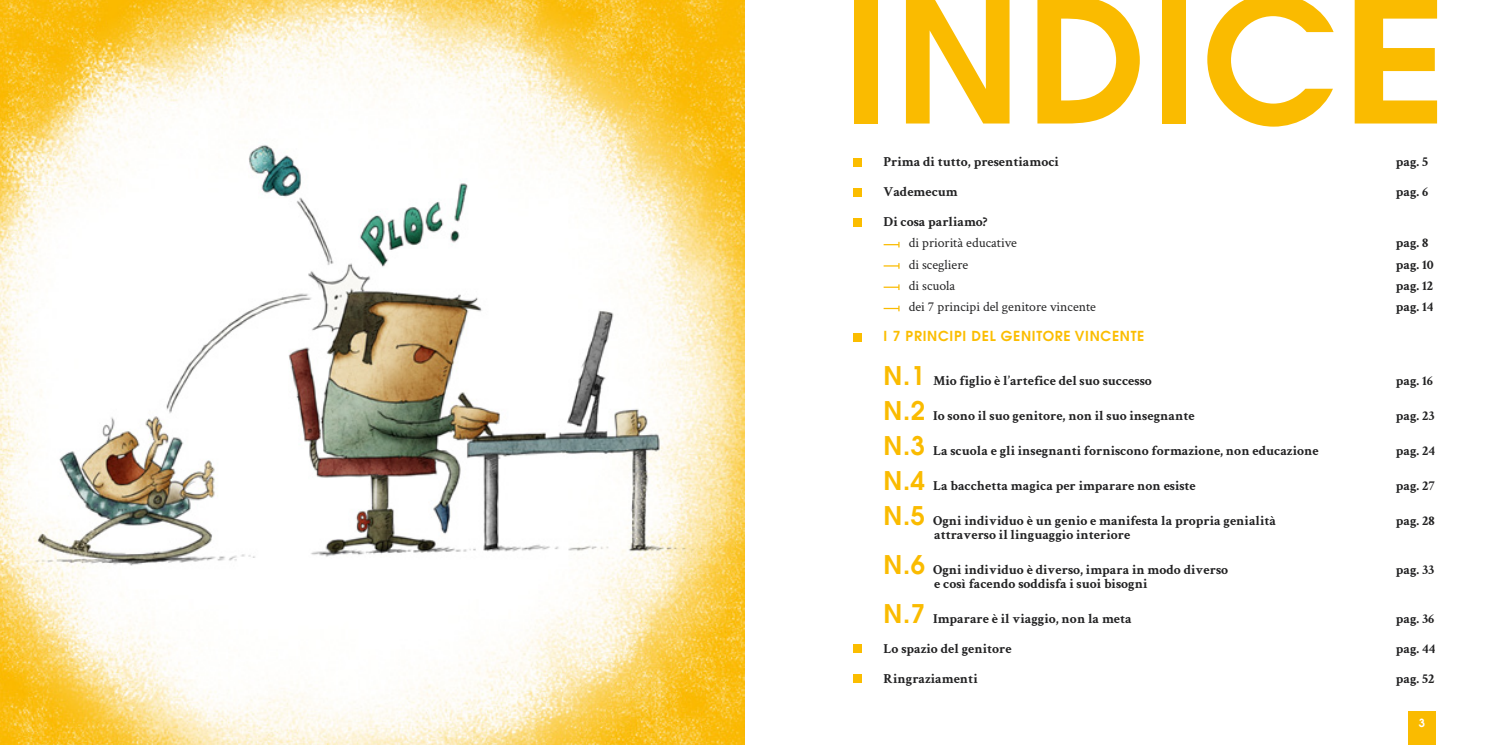
<style>
.page{position:relative;width:1489px;height:745px;background:#fff}
.page>*{position:absolute;margin:0;border:0;box-sizing:border-box;transform-origin:0 0}
.t1{font:600 172.88px "Avant Garde";letter-spacing:.02em;color:#fabb00}
.t2{font:700 13.75px/30px "Crimson Text";color:#222223}
.t3{font:13.75px/21.2px "Crimson Text";color:#222223}
.t4{font:600 13.75px "Avant Garde";letter-spacing:.05em;color:#fbbd00}
.t5{font:600 11.25px "Avant Garde";color:#fff}
.s1{font-family:"Avant Garde";font-weight:600;font-size:25.62px;color:#fabb00}
</style>
<div class="page">
<div style="left:1407px;top:710px;width:28px;height:34px;background:#fabb00"></div>
<div style="left:853px;top:158px;width:8px;height:8px;background:#fbbd00"></div>
<div style="left:853px;top:188px;width:8px;height:8px;background:#fbbd00"></div>
<div style="left:853px;top:218px;width:8px;height:8px;background:#fbbd00"></div>
<svg style="left:883px;top:242px;width:16px;height:5px"></svg>
<svg style="left:883px;top:263px;width:16px;height:5px"></svg>
<svg style="left:883px;top:284px;width:16px;height:6px"></svg>
<svg style="left:883px;top:305px;width:16px;height:6px"></svg>
<div style="left:853px;top:333px;width:8px;height:8px;background:#fbbd00"></div>
<div style="left:853px;top:644px;width:8px;height:8px;background:#fbbd00"></div>
<div style="left:853px;top:674px;width:8px;height:8px;background:#fbbd00"></div>
<img style="left:0;top:0;width:744px;height:744px">
<h1 class="t1" style="left:842px;top:-54px;width:607px">INDICE</h1>
<p class="t2" style="left:883px;top:146px;width:177px">Prima di tutto, presentiamoci<br>Vademecum<br>Di cosa parliamo?</p>
<p class="t3" style="left:908px;top:232px;width:189px">di priorità educative<br>di scegliere<br>di scuola<br>dei 7 principi del genitore vincente</p>
<p class="t4" style="left:883px;top:327px;width:262px">I 7 PRINCIPI DEL GENITORE VINCENTE</p>
<p class="t2" style="left:883px;top:365px;width:270px"><span class="s1">N.1</span> Mio figlio è l’artefice del suo successo</p>
<p class="t2" style="left:883px;top:400px;width:312px"><span class="s1">N.2</span> Io sono il suo genitore, non il suo insegnante</p>
<p class="t2" style="left:883px;top:435px;width:436px"><span class="s1">N.3</span> La scuola e gli insegnanti forniscono formazione, non educazione</p>
<p class="t2" style="left:883px;top:470px;width:314px"><span class="s1">N.4</span> La bacchetta magica per imparare non esiste</p>
<p class="t2" style="left:934px;top:513px;width:343px;line-height:13.8px;text-indent:-50px"><span class="s1">N.5</span> Ogni individuo è un genio e manifesta la propria genialità attraverso il linguaggio interiore</p>
<p class="t2" style="left:934px;top:562px;width:295px;line-height:13.8px;text-indent:-50px"><span class="s1">N.6</span> Ogni individuo è diverso, impara in modo diverso e così facendo soddisfa i suoi bisogni</p>
<p class="t2" style="left:883px;top:602px;width:249px"><span class="s1">N.7</span> Imparare è il viaggio, non la meta<br>Lo spazio del genitore<br>Ringraziamenti</p>
<p class="t2" style="left:1395px;top:146px;width:34px">pag. 5 pag. 6</p>
<p class="t2" style="left:1395px;top:232px;width:39px;line-height:21.2px">pag. 8 pag. 10 pag. 12 pag. 14</p>
<p class="t2" style="left:1395px;top:365px;width:39px">pag. 16</p>
<p class="t2" style="left:1395px;top:400px;width:40px">pag. 23</p>
<p class="t2" style="left:1395px;top:435px;width:41px">pag. 24</p>
<p class="t2" style="left:1395px;top:470px;width:40px">pag. 27</p>
<p class="t2" style="left:1395px;top:505px;width:40px">pag. 28</p>
<p class="t2" style="left:1395px;top:554px;width:40px">pag. 33</p>
<p class="t2" style="left:1395px;top:602px;width:41px;text-align:justify">pag. 36 pag. 44 pag. 52</p>
<p class="t5" style="left:1418px;top:715px;width:8px">3</p>
</div>
